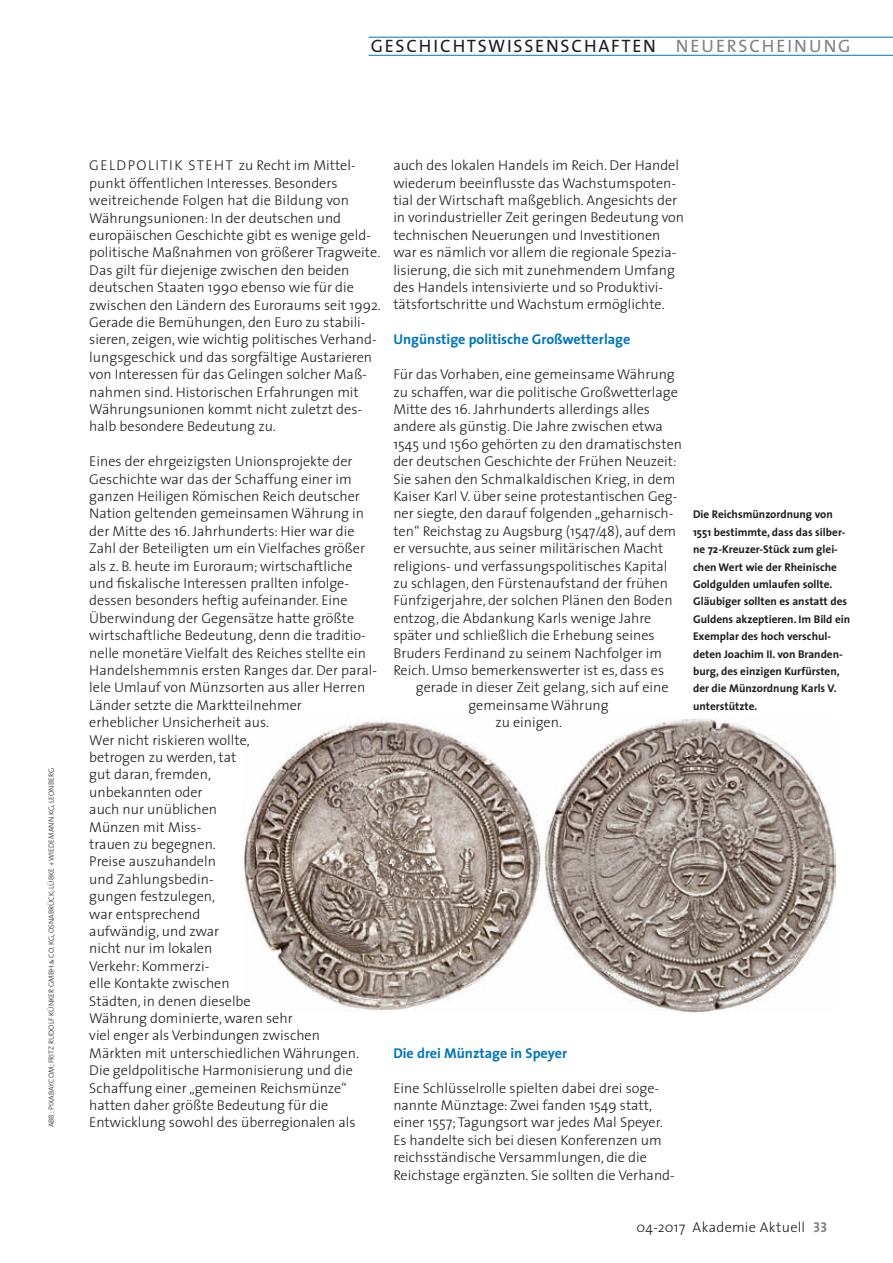
<style>
.page{position:relative;width:893px;height:1263px;background:#fff}
.page>*{position:absolute;margin:0;border:0;box-sizing:border-box;transform-origin:0 0}
.t1{font:18px "The Sans";letter-spacing:.1em;color:#1b1c20}
.t2{font:300 14.25px/17.4px "The Sans";color:#1b1c20}
.t3{font:700 14.25px "The Sans";color:#0076be}
.t4{font:14.25px "The Sans Light Caps";letter-spacing:.1em;color:#1b1c20}
.t5{font:300 14.25px "The Sans";letter-spacing:.02em;color:#1b1c20}
.t6{font:700 11.25px/17.4px "The Sans";color:#1b1c20}
.t7{font:7.5px "The Sans Light Caps";color:#1b1c20}
.s1{color:#818084}
.s2{font-family:"The Sans";font-weight:300}
.s3{font-family:"The Sans Bold Caps";font-weight:400;color:#818084}
</style>
<div class="page">
<img style="left:243px;top:718px;width:592px;height:295px">
<hr style="left:369px;top:55px;width:524px;height:1px;background:#0076be">
<hr style="left:369px;top:37px;width:524px;height:1px;background:#0076be">
<p class="t1" style="left:371px;top:31px;width:481px">GESCHICHTSWISSENSCHAFTEN <span class="s1">NEUERSCHEINUNG</span></p>
<p class="t7" style="left:45px;top:1127px;width:361px;rotate:-90deg">ABB.: PIXABAY.COM; FRITZ RUDOLF KÜNKER GMBH &amp; CO. KG, OSNABRÜCK; LÜBKE + WIEDEMANN KG, LEONBERG</p>
<p class="t4" style="left:89px;top:154px;width:268px">GELDPOLITIK STEHT <span class="s2">zu Recht im Mittel-</span></p>
<p class="t2" style="left:89px;top:174px;width:293px">punkt öffentlichen Interesses. Besonders weitreichende Folgen hat die Bildung von Währungsunionen: In der deutschen und europäischen Geschichte gibt es wenige geld&shy;politische Maßnahmen von größerer Tragweite.<br>Das gilt für diejenige zwischen den beiden deutschen Staaten 1990 ebenso wie für die zwischen den Ländern des Euroraums seit 1992.<br>Gerade die Bemühungen, den Euro zu stabili&shy;sieren, zeigen, wie wichtig politisches Verhand&shy;lungsgeschick und das sorgfältige Austarieren von Interessen für das Gelingen solcher Maß&shy;nahmen sind. Historischen Erfahrungen mit Währungsunionen kommt nicht zuletzt des&shy;halb besondere Bedeutung zu.</p>
<p class="t2" style="left:89px;top:452px;width:289px">Eines der ehrgeizigsten Unionsprojekte der Geschichte war das der Schaffung einer im ganzen Heiligen Römischen Reich deutscher Nation geltenden gemeinsamen Währung in der Mitte des 16. Jahrhunderts: Hier war die Zahl der Beteiligten um ein Vielfaches größer als z. B. heute im Euroraum; wirtschaftliche und fiskalische Interessen prallten infolge&shy;dessen besonders heftig aufeinander. Eine Überwindung der Gegensätze hatte größte wirtschaftliche Bedeutung, denn die traditio&shy;nelle monetäre Vielfalt des Reiches stellte ein Handelshemmnis ersten Ranges dar. Der paral&shy;lele Umlauf von Münzsorten aus aller Herren Länder setzte die Marktteilnehmer<br>erheblicher Unsicherheit aus.<br>Wer nicht riskieren wollte,<br>betrogen zu werden, tat<br>gut daran, fremden,<br>unbekannten oder<br>auch nur unüblichen<br>Münzen mit Miss-<br>trauen zu begegnen.<br>Preise auszuhandeln<br>und Zahlungsbedin-<br>gungen festzulegen,<br>war entsprechend<br>aufwändig, und zwar<br>nicht nur im lokalen<br>Verkehr: Kommerzi-<br>elle Kontakte zwischen<br>Städten, in denen dieselbe<br>Währung dominierte, waren sehr<br>viel enger als Verbindungen zwischen<br>Märkten mit unterschiedlichen Währungen.<br>Die geldpolitische Harmonisierung und die Schaffung einer „gemeinen Reichsmünze“ hatten daher größte Bedeutung für die Entwicklung sowohl des überregionalen als</p>
<p class="t2" style="left:393px;top:156px;width:292px">auch des lokalen Handels im Reich. Der Handel wiederum beeinflusste das Wachstumspoten&shy;tial der Wirtschaft maßgeblich. Angesichts der in vorindustrieller Zeit geringen Bedeutung von technischen Neuerungen und Investitionen war es nämlich vor allem die regionale Spezia&shy;lisierung, die sich mit zunehmendem Umfang des Handels intensivierte und so Produktivi&shy;tätsfortschritte und Wachstum ermöglichte.</p>
<p class="t3" style="left:393px;top:328px;width:239px">Ungünstige politische Großwetterlage</p>
<p class="t2" style="left:393px;top:365px;width:290px">Für das Vorhaben, eine gemeinsame Währung zu schaffen, war die politische Großwetterlage Mitte des 16. Jahrhunderts allerdings alles andere als günstig. Die Jahre zwischen etwa 1545 und 1560 gehörten zu den dramatischsten der deutschen Geschichte der Frühen Neuzeit:<br>Sie sahen den Schmalkaldischen Krieg, in dem Kaiser Karl V. über seine protestantischen Geg&shy;ner siegte, den darauf folgenden „geharnisch&shy;ten“ Reichstag zu Augsburg (1547/48), auf dem er versuchte, aus seiner militärischen Macht religions- und verfassungspolitisches Kapital zu schlagen, den Fürstenaufstand der frühen Fünfzigerjahre, der solchen Plänen den Boden entzog, die Abdankung Karls wenige Jahre später und schließlich die Erhebung seines Bruders Ferdinand zu seinem Nachfolger im Reich. Umso bemerkenswerter ist es, dass es</p>
<p class="t2" style="left:416px;top:678px;width:254px">gerade in dieser Zeit gelang, sich auf eine</p>
<p class="t2" style="left:468px;top:696px;width:142px">gemeinsame Währung</p>
<p class="t2" style="left:495px;top:713px;width:68px">zu einigen.</p>
<p class="t6" style="left:693px;top:506px;width:159px">Die Reichsmünzordnung von<br>1551 bestimmte, dass das silber&shy;ne 72-Kreuzer-Stück zum glei&shy;chen Wert wie der Rheinische<br>Goldgulden umlaufen sollte.<br>Gläubiger sollten es anstatt des<br>Guldens akzeptieren. Im Bild ein<br>Exemplar des hoch verschul&shy;deten Joachim II. von Branden&shy;burg, des einzigen Kurfürsten, der die Münzordnung Karls V. unterstützte.</p>
<p class="t3" style="left:393px;top:1041px;width:175px">Die drei Münztage in Speyer</p>
<p class="t2" style="left:393px;top:1078px;width:283px">Eine Schlüsselrolle spielten dabei drei soge&shy;nannte Münztage: Zwei fanden 1549 statt, einer 1557; Tagungsort war jedes Mal Speyer.<br>Es handelte sich bei diesen Konferenzen um reichsständische Versammlungen, die die Reichstage ergänzten. Sie sollten die Verhand-</p>
<p class="t5" style="left:636px;top:1215px;width:192px">04-2017 Akademie Aktuell <span class="s3">33</span></p>
</div>
